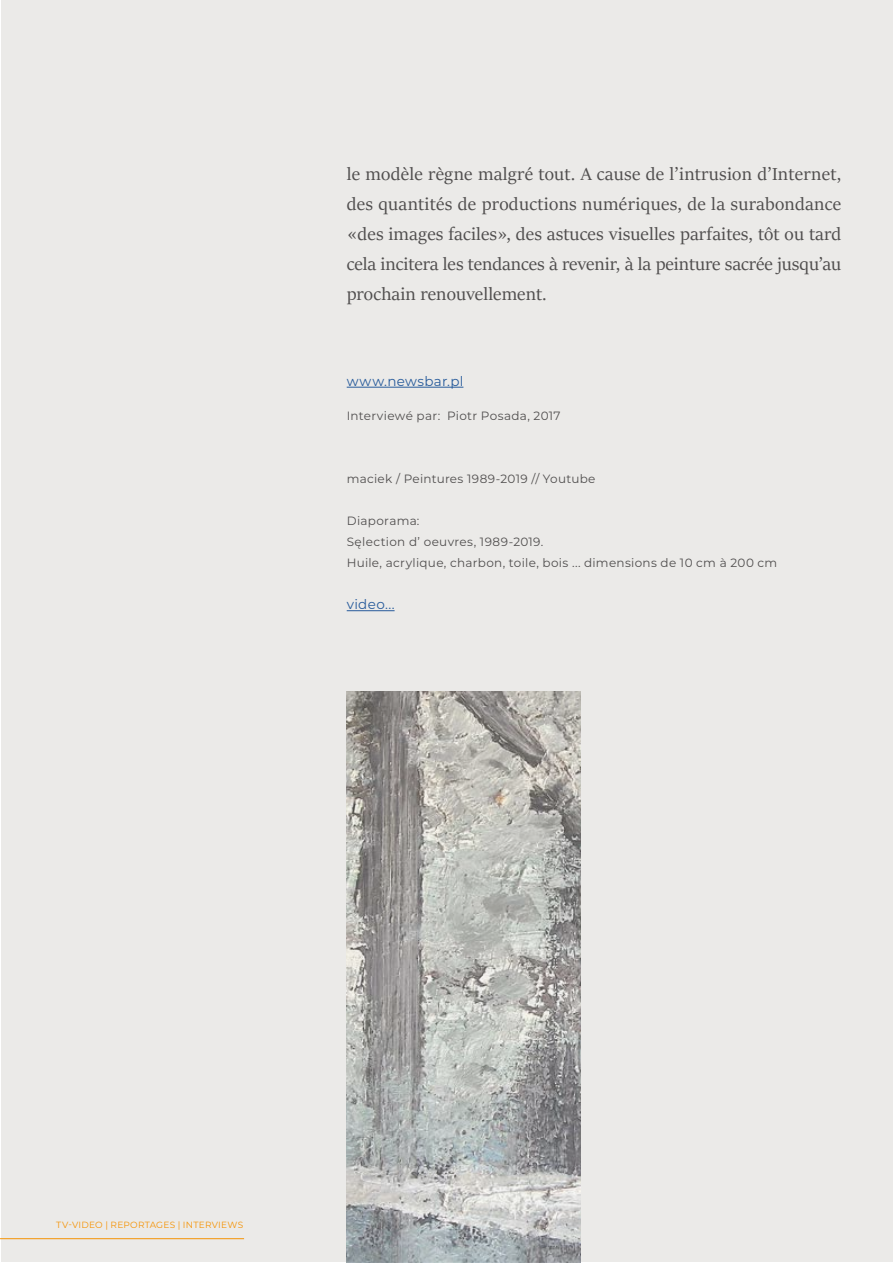
<style>
.page{position:relative;width:893px;height:1263px;background:#fff}
.page>*{position:absolute;margin:0;border:0;box-sizing:border-box;transform-origin:0 0}
.t1{font:19.5px/30px "Sitka Display";color:#504e4e;text-align:justify}
.t2{font:13.5px "Montserrat";letter-spacing:.025em;color:#275b9b}
.t3{font:12px/21px "Montserrat";letter-spacing:.025em;color:#504e4e}
.t4{font:9px "Montserrat";letter-spacing:.025em;color:#f59304}
</style>
<div class="page">
<div style="left:1px;top:0;width:892px;height:1262px;background:#ebeae8"></div>
<img style="left:347px;top:691px;width:234px;height:571px">
<hr style="left:0;top:1238px;width:244px;height:1px;background:#f59304">
<hr style="left:347px;top:387px;width:116px;height:1px;background:#275b9b">
<hr style="left:347px;top:610px;width:48px;height:1px;background:#275b9b">
<p class="t1" style="left:347px;top:158px;width:496px">le modèle règne malgré tout. A cause de l’intrusion d’Internet, des quantités de productions numériques, de la surabondance «des images faciles», des astuces visuelles parfaites, tôt ou tard cela incitera les tendances à revenir, à la peinture sacrée jusqu’au prochain renouvellement.</p>
<p class="t2" style="left:347px;top:372px;width:118px">www.newsbar.pl</p>
<p class="t3" style="left:347px;top:404px;width:215px">Interviewé par: Piotr Posada, 2017</p>
<p class="t3" style="left:347px;top:468px;width:250px">maciek / Peintures 1989-2019 // Youtube</p>
<p class="t3" style="left:347px;top:510px;width:432px">Diaporama:<br>Sęlection d’ oeuvres, 1989-2019.<br>Huile, acrylique, charbon, toile, bois ... dimensions de 10 cm à 200 cm</p>
<p class="t2" style="left:347px;top:595px;width:49px">video...</p>
<p class="t4" style="left:56px;top:1218px;width:188px">TV-VIDEO | REPORTAGES | INTERVIEWS</p>
</div>
